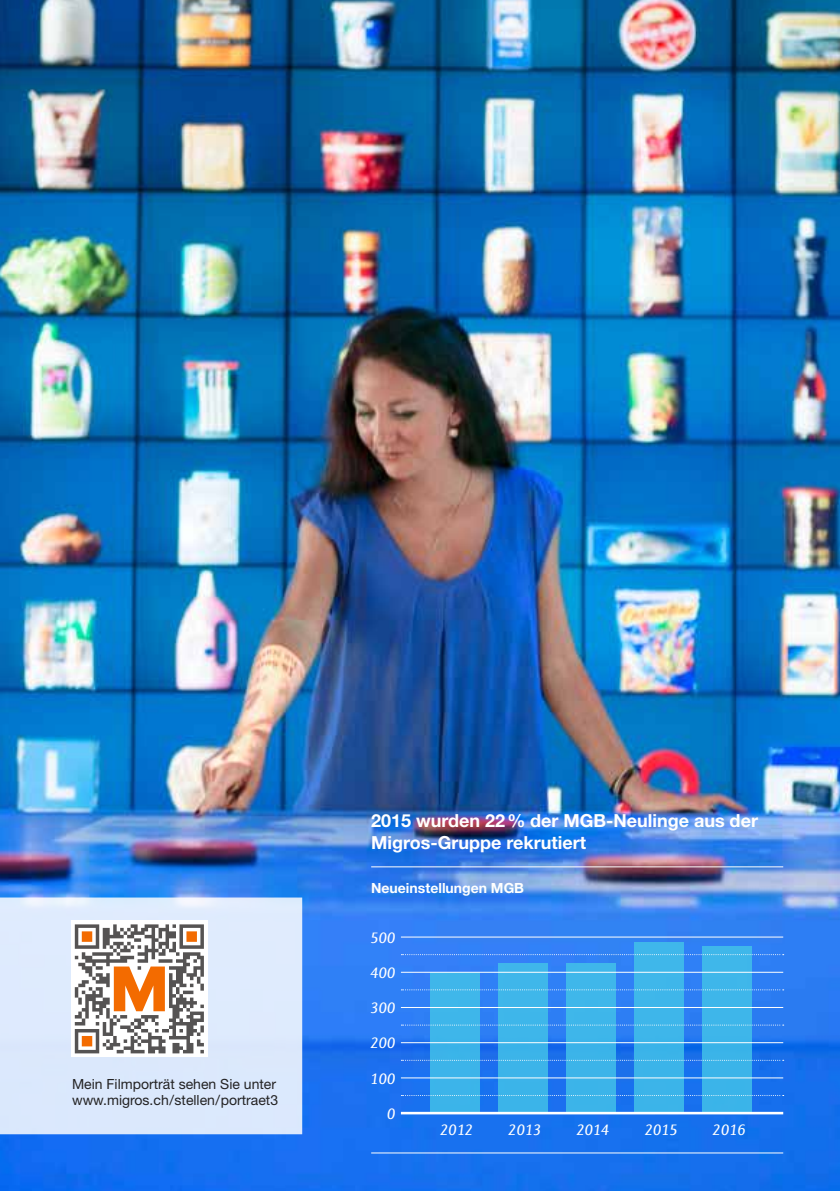
<style>
.page{position:relative;width:840px;height:1191px;background:#fff}
.page>*{position:absolute;margin:0;border:0;box-sizing:border-box;transform-origin:0 0}
.t1{font:700 18px/22px "Helvetica Neue LT Std";color:#fff}
.t2{font:italic 16px/35.2px "Diverda Serif LT Std";letter-spacing:-.01em;color:#fff}
.t3{font:14px/16px "Helvetica Neue LT Std";color:#232223}
.t4{font:700 14px "Helvetica Neue LT Std";color:#fff}
</style>
<div class="page">
<img style="left:0;top:0;width:839px;height:1191px">
<img style="left:0;top:772px;width:302px;height:362px">
<hr style="left:371px;top:866px;width:411px;height:1px;background:#fff">
<hr style="left:371px;top:1152px;width:411px;height:1px;background:#fff">
<div style="left:702px;top:946px;width:49px;height:167px;background:#3eb6ea"></div>
<div style="left:429px;top:972px;width:50px;height:141px;background:#3db5ea"></div>
<div style="left:497px;top:963px;width:50px;height:150px;background:#3eb6ea"></div>
<div style="left:634px;top:942px;width:49px;height:171px;background:#3eb6ea"></div>
<div style="left:566px;top:963px;width:50px;height:150px;background:#3eb6ea"></div>
<svg style="left:401px;top:1059px;width:382px;height:1px"></svg>
<svg style="left:401px;top:989px;width:382px;height:1px"></svg>
<svg style="left:401px;top:954px;width:382px;height:1px"></svg>
<hr style="left:400px;top:971px;width:382px;height:1px;background:#fff">
<hr style="left:400px;top:936px;width:382px;height:1px;background:#fff">
<hr style="left:400px;top:1007px;width:382px;height:1px;background:#fff">
<svg style="left:401px;top:1024px;width:382px;height:1px"></svg>
<svg style="left:401px;top:1095px;width:382px;height:1px"></svg>
<hr style="left:400px;top:1077px;width:382px;height:1px;background:#fff">
<hr style="left:400px;top:1042px;width:382px;height:1px;background:#fff">
<hr style="left:400px;top:1111px;width:382px;height:3px;background:#fff">
<div style="left:71px;top:920px;width:137px;height:137px;background:#fff"></div>
<svg style="left:75px;top:924px;width:129px;height:129px"></svg>
<p class="t3" style="left:72px;top:1076px;width:207px">Mein Filmporträt sehen Sie unter www.migros.ch/stellen/portraet3</p>
<p class="t1" style="left:371px;top:809px;width:388px">2015 wurden 22% der MGB-Neulinge aus der<br>Migros-Gruppe rekrutiert</p>
<p class="t4" style="left:371px;top:879px;width:154px">Neueinstellungen MGB</p>
<p class="t2" style="left:370px;top:919px;width:27px">500<br>400</p>
<p class="t2" style="left:370px;top:989px;width:27px;text-align:right">300<br>200<br>100<br>0</p>
<p class="t2" style="left:439px;top:1112px;width:35px">2012</p>
<p class="t2" style="left:507px;top:1112px;width:35px">2013</p>
<p class="t2" style="left:575px;top:1112px;width:35px">2014</p>
<p class="t2" style="left:644px;top:1112px;width:35px">2015</p>
<p class="t2" style="left:711px;top:1112px;width:35px">2016</p>
</div>
